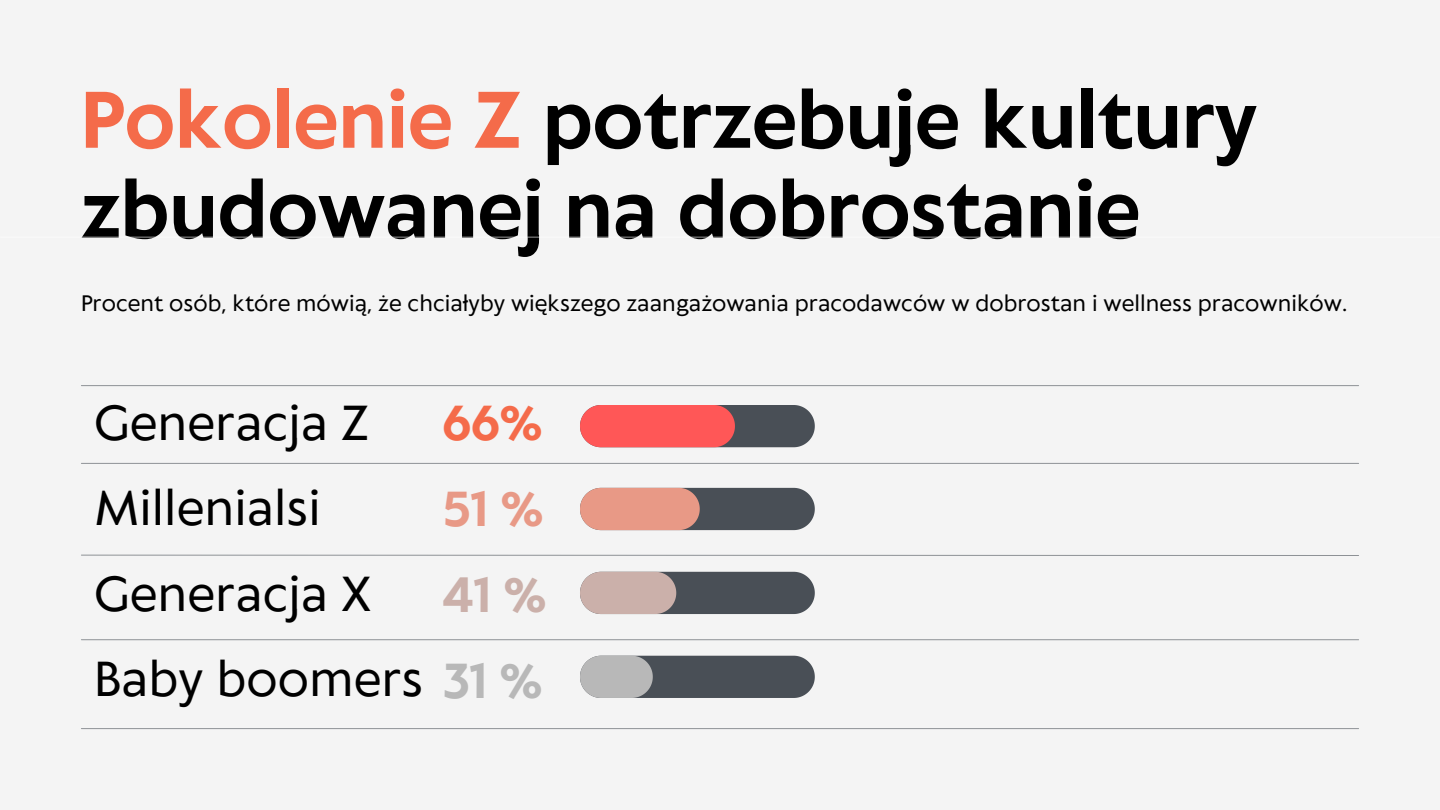
<style>
.page{position:relative;width:1440px;height:810px;background:#f4f4f4}
.page>*{position:absolute;margin:0;border:0;box-sizing:border-box;transform-origin:0 0}
.t1{font:700 75px/90px "Klein Text";color:#000}
.t2{font:46px "Klein Text";color:#000}
.t3{font:700 46px "Klein Text";color:#f46b4a}
.t4{font:700 46px "Klein Text";color:#e89986}
.t5{font:700 46px "Klein Text";color:#cbb0aa}
.t6{font:21px "Klein Text";color:#000}
.s1{color:#f46b4a}
.s2{font-weight:700;color:#b8b8b8}
</style>
<div class="page">
<hr style="left:0;top:237px;width:1440px;height:1px;background:#fff">
<hr style="left:81px;top:463px;width:1278px;height:1px;background:#494f56">
<svg style="left:81px;top:554px;width:1278px;height:2px"></svg>
<hr style="left:81px;top:639px;width:1278px;height:1px;background:#494f56">
<hr style="left:81px;top:728px;width:1278px;height:1px;background:#494f56">
<hr style="left:81px;top:385px;width:1278px;height:1px;background:#494f56">
<svg style="left:580px;top:405px;width:235px;height:42px;background:#c05a5c"></svg>
<svg style="left:580px;top:488px;width:235px;height:42px;background:#9a7872"></svg>
<svg style="left:580px;top:572px;width:235px;height:42px;background:#7f797b"></svg>
<svg style="left:580px;top:656px;width:235px;height:42px;background:#6d7176"></svg>
<p class="t1" style="left:81px;top:81px;width:1178px"><span class="s1">Pokolenie Z</span> potrzebuje kultury zbudowanej na dobrostanie</p>
<p class="t6" style="left:81px;top:293px;width:1268px">Procent osób, które mówią, że chciałyby większego zaangażowania pracodawców w dobrostan i wellness pracowników.</p>
<p class="t2" style="left:94px;top:400px;width:276px">Generacja Z</p>
<p class="t2" style="left:94px;top:485px;width:228px">Millenialsi</p>
<p class="t3" style="left:442px;top:400px;width:101px">66%</p>
<p class="t4" style="left:442px;top:486px;width:102px">51 %</p>
<p class="t2" style="left:94px;top:571px;width:279px">Generacja X</p>
<p class="t2" style="left:94px;top:656px;width:450px">Baby boomers <span class="s2">31 %</span></p>
<p class="t5" style="left:442px;top:571px;width:105px">41 %</p>
</div>
